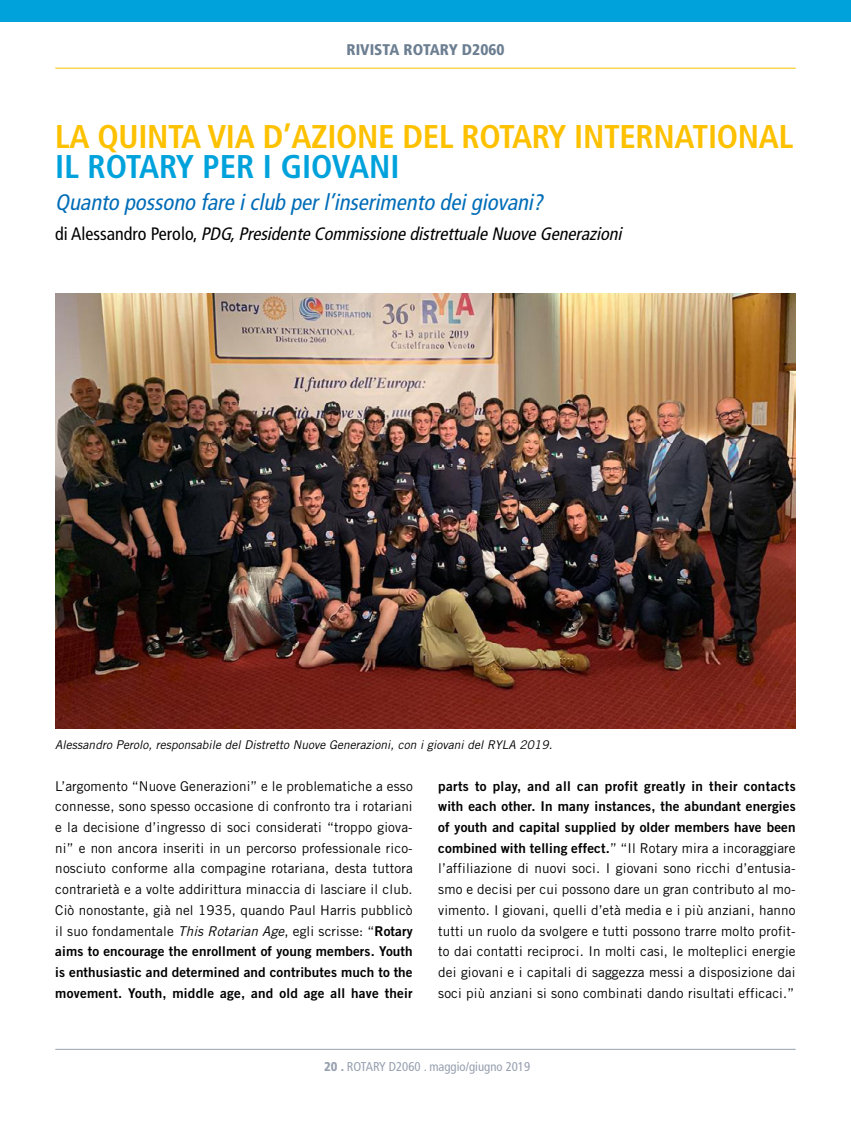
<style>
.page{position:relative;width:851px;height:1127px;background:#fff}
.page>*{position:absolute;margin:0;border:0;box-sizing:border-box;transform-origin:0 0}
.t1{font:700 condensed 32.85px "Frutiger LT Std";letter-spacing:-.01em;color:#fdc100}
.t2{font:700 condensed 32.85px "Frutiger LT Std";color:#00a2dc}
.t3{font:italic condensed 22.5px "Frutiger LT Std";color:#006db8}
.t4{font:italic condensed 18px "Frutiger LT Std";color:#000}
.t5{font:900 condensed 15.45px "Frutiger LT Std";color:#6c7e91}
.t6{font:13.5px/20.7px "Trade Gothic";letter-spacing:.01em;color:#000;text-align:justify}
.t7{font:13.5px/20.7px "Trade Gothic Bold Two";letter-spacing:.01em;color:#000;text-align:justify}
.t8{font:condensed 12.75px "Frutiger LT Std";color:#97a0af}
.t9{font:italic 12px "Trade Gothic";color:#000}
.s1{font-style:normal}
.s2{font-style:italic}
.s3{font-family:"Trade Gothic Bold Two"}
.s4{font-weight:900}
</style>
<div class="page">
<hr style="left:55px;top:1049px;width:740px;height:1px;background:#97a0af">
<hr style="left:55px;top:68px;width:740px;height:1px;background:#fdc100">
<img style="left:55px;top:294px;width:740px;height:434px">
<div style="left:0;top:0;width:850px;height:21px;background:#00a2dc"></div>
<p class="t5" style="left:346px;top:40px;width:159px">RIVISTA ROTARY D2060</p>
<h1 class="t1" style="left:55px;top:117px;width:739px">LA QUINTA VIA D’AZIONE DEL ROTARY INTERNATIONAL</h1>
<h1 class="t2" style="left:55px;top:147px;width:346px">IL ROTARY PER I GIOVANI</h1>
<h2 class="t3" style="left:55px;top:189px;width:494px">Quanto possono fare iclub perl’inserimento deigiovani?</h2>
<h3 class="t4" style="left:55px;top:223px;width:572px"><span class="s1">d i A l e s s a n d r o P e r o l o ,</span> PDG,PresidenteCommissionedistrettualeNuoveGenerazioni</h3>
<p class="t9" style="left:55px;top:738px;width:501px">Alessandro Perolo, responsabile del Distretto Nuove Generazioni, con i giovani del RYLA 2019.</p>
<p class="t6" style="left:55px;top:775px;width:359px">L’argomento “Nuove Generazioni” e le problematiche a esso connesse, sono spesso occasione di confronto tra i rotariani e la decisione d’ingresso di soci considerati “troppo giova&shy;ni” e non ancora inseriti in un percorso professionale rico&shy;nosciuto conforme alla compagine rotariana, desta tuttora contrarietà e a volte addirittura minaccia di lasciare il club.<br>Ciò nonostante, già nel 1935, quando Paul Harris pubblicò il suo fondamentale <span class="s2">This Rotarian Age</span>, egli scrisse: “<span class="s3">Rotary</span></p>
<p class="t7" style="left:55px;top:941px;width:359px">aims to encourage the enrollment of young members. Youth is enthusiastic and determined and contributes much to the movement. Youth, middle age, and old age all have their</p>
<p class="t7" style="left:438px;top:775px;width:359px">parts to play, and all can profit greatly in their contacts with each other. In many instances, the abundant energies of youth and capital supplied by older members have been</p>
<p class="t6" style="left:438px;top:837px;width:359px"><span class="s3">combined with telling effect.</span>” “Il Rotary mira a incoraggiare l’affiliazione di nuovi soci. I giovani sono ricchi d’entusia&shy;smo e decisi per cui possono dare un gran contributo al mo&shy;vimento. I giovani, quelli d’età media e i più anziani, hanno tutti un ruolo da svolgere e tutti possono trarre molto profit&shy;to dai contatti reciproci. In molti casi, le molteplici energie dei giovani e i capitali di saggezza messi a disposizione dai soci più anziani si sono combinati dando risultati efficaci.”</p>
<p class="t8" style="left:324px;top:1059px;width:207px"><span class="s4">20 .</span> ROTARY D2060 . maggio/giugno 2019</p>
</div>
